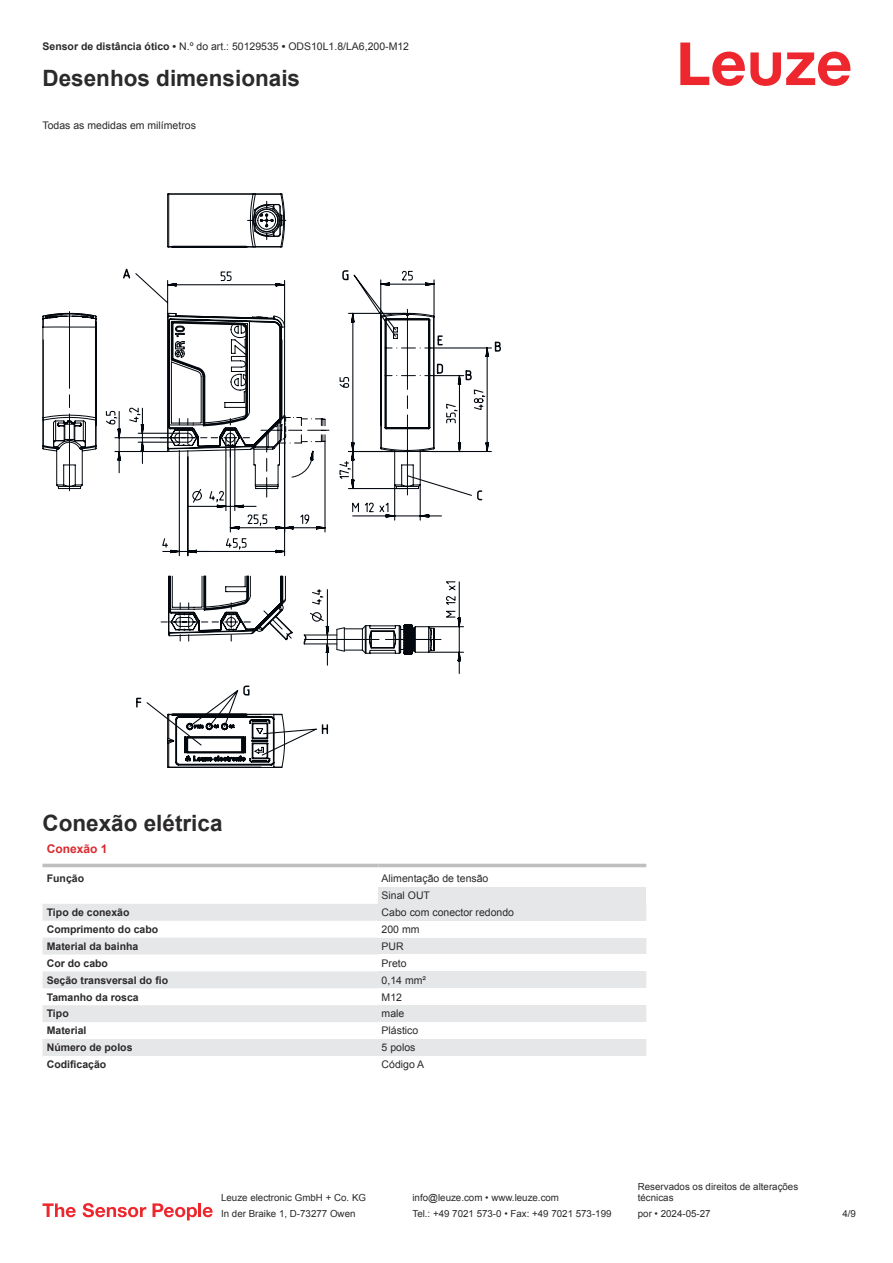
<style>
.page{position:relative;width:893px;height:1263px;background:#fff}
.page>*{position:absolute;margin:0;border:0;box-sizing:border-box;transform-origin:0 0}
.t1{font:700 22.5px "Arial";color:#2b292a}
.t2{font:700 12px "Arial";color:#db2a30}
.t3{font:10.5px/17px "Arial";color:#2b292a}
.t4{font:700 10.5px "Arial";color:#2b292a}
.t5{font:9.75px/11.7px "Arial";color:#2b292a}
.s1{font-weight:700}
</style>
<div class="page">
<svg style="left:680px;top:43px;width:170px;height:43px"></svg>
<svg style="left:43px;top:863px;width:603px;height:5px"></svg>
<svg style="left:43px;top:904px;width:335px;height:152px;fill:#e6e7e9"></svg>
<hr style="left:43px;top:864px;width:335px;height:3px;background:#bdbfc1">
<hr style="left:378px;top:864px;width:268px;height:3px;background:#bdbfc1">
<div style="left:378px;top:887px;width:268px;height:17px;background:#e6e7e9"></div>
<div style="left:378px;top:904px;width:268px;height:17px;background:#e6e7e9"></div>
<div style="left:378px;top:937px;width:268px;height:17px;background:#e6e7e9"></div>
<div style="left:378px;top:971px;width:268px;height:17px;background:#e6e7e9"></div>
<div style="left:378px;top:1005px;width:268px;height:17px;background:#e6e7e9"></div>
<div style="left:378px;top:1039px;width:268px;height:17px;background:#e6e7e9"></div>
<svg style="left:43px;top:1203px;width:33px;height:14px"></svg>
<svg style="left:83px;top:1203px;width:63px;height:14px"></svg>
<svg style="left:153px;top:1203px;width:44px;height:17px"></svg>
<hr style="left:198px;top:1203px;width:3px;height:14px;background:#ed272d">
<svg style="left:203px;top:1207px;width:10px;height:10px"></svg>
<svg style="left:167px;top:193px;width:118px;height:575px"></svg>
<svg style="left:43px;top:312px;width:26px;height:178px"></svg>
<svg style="left:123px;top:200px;width:369px;height:556px"></svg>
<svg style="left:69px;top:304px;width:373px;height:338px"></svg>
<p class="t3" style="left:43px;top:39px;width:368px"><span class="s1">Sensor de distância ótico •</span> N.º do art.: 50129535 <span class="s1">•</span> ODS10L1.8/LA6,200-M12</p>
<h1 class="t1" style="left:43px;top:70px;width:259px">Desenhos dimensionais</h1>
<p class="t3" style="left:43px;top:117px;width:155px">Todas as medidas em milímetros</p>
<h1 class="t1" style="left:43px;top:814px;width:182px">Conexão elétrica</h1>
<p class="t2" style="left:47px;top:844px;width:62px">Conexão 1</p>
<p class="t4" style="left:47px;top:874px;width:39px">Função</p>
<p class="t3" style="left:382px;top:871px;width:108px">Alimentação de tensão<br>Sinal OUT</p>
<p class="t4" style="left:47px;top:908px;width:84px">Tipo de conexão</p>
<p class="t3" style="left:382px;top:905px;width:134px">Cabo com conector redondo</p>
<p class="t4" style="left:47px;top:925px;width:113px">Comprimento do cabo</p>
<p class="t3" style="left:382px;top:922px;width:39px">200 mm</p>
<p class="t4" style="left:47px;top:942px;width:93px">Material da bainha</p>
<p class="t3" style="left:382px;top:938px;width:24px">PUR</p>
<p class="t4" style="left:47px;top:959px;width:63px">Cor do cabo</p>
<p class="t3" style="left:382px;top:955px;width:27px">Preto</p>
<p class="t4" style="left:47px;top:976px;width:123px">Seção transversal do fio</p>
<p class="t3" style="left:382px;top:972px;width:46px">0,14 mm²</p>
<p class="t4" style="left:47px;top:993px;width:93px">Tamanho da rosca</p>
<p class="t3" style="left:382px;top:989px;width:22px">M12</p>
<p class="t4" style="left:47px;top:1010px;width:23px">Tipo</p>
<p class="t3" style="left:382px;top:1006px;width:24px">male</p>
<p class="t4" style="left:47px;top:1027px;width:41px">Material</p>
<p class="t3" style="left:382px;top:1023px;width:38px">Plástico</p>
<p class="t4" style="left:47px;top:1043px;width:87px">Número de polos</p>
<p class="t3" style="left:382px;top:1040px;width:35px">5 polos</p>
<p class="t4" style="left:47px;top:1060px;width:61px">Codificação</p>
<p class="t3" style="left:382px;top:1057px;width:44px">Código A</p>
<p class="t5" style="left:221px;top:1193px;width:146px">Leuze electronic GmbH + Co. KG</p>
<p class="t5" style="left:412px;top:1193px;width:148px">info@leuze.com • www.leuze.com</p>
<p class="t5" style="left:638px;top:1181px;width:162px">Reservados os direitos de alterações técnicas</p>
<p class="t5" style="left:221px;top:1209px;width:136px">In der Braike 1, D-73277 Owen</p>
<p class="t5" style="left:412px;top:1209px;width:201px">Tel.: +49 7021 573-0 • Fax: +49 7021 573-199</p>
<p class="t5" style="left:638px;top:1209px;width:74px">por • 2024-05-27</p>
<p class="t5" style="left:842px;top:1209px;width:15px">4 /9</p>
</div>
